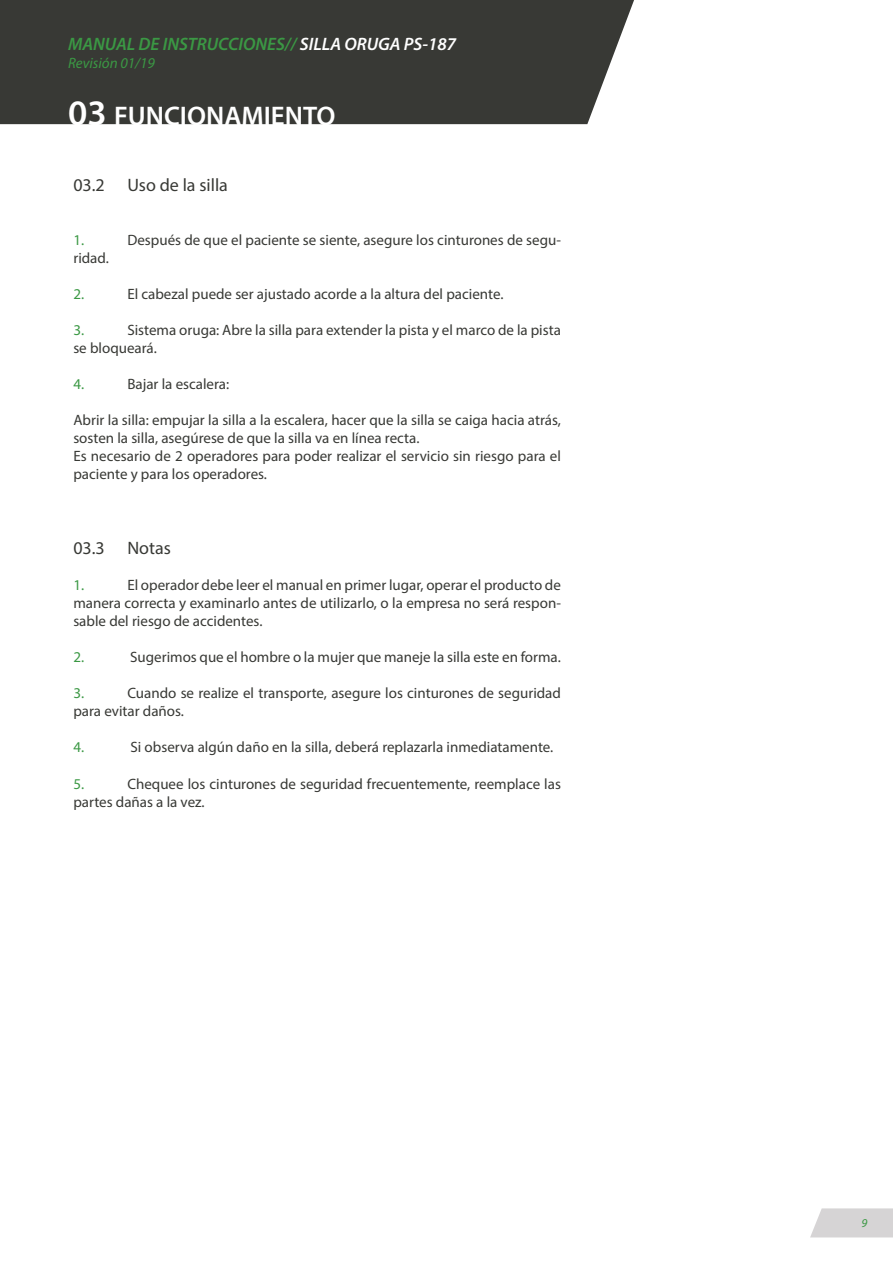
<style>
.page{position:relative;width:893px;height:1263px;background:#fff}
.page>*{position:absolute;margin:0;border:0;box-sizing:border-box;transform-origin:0 0}
.t1{font:600 27px "Myriad Pro";color:#fff}
.t2{font:italic 600 18px "Myriad Pro";color:#3b9844}
.t3{font:18px "Myriad Pro";color:#383935}
.t4{font:15px/18px "Myriad Pro";color:#383935}
.t5{font:15px "Myriad Pro";color:#3b9844}
.t6{font:italic 15px "Myriad Pro";color:#3b9844}
.t7{font:italic 12px "Myriad Pro";color:#3b9844}
.s1{color:#fff}
.s2{font-size:36px}
</style>
<div class="page">
<div style="left:0;top:0;width:634px;height:124px;background:#383935"></div>
<svg style="left:810px;top:1208px;width:83px;height:29px;background:#d9d7d8"></svg>
<p class="t2" style="left:68px;top:32px;width:390px">MANUAL DE INSTRUCCIONES// <span class="s1">SILLA ORUGA PS-187</span></p>
<p class="t6" style="left:68px;top:53px;width:88px">Revisión 01/19</p>
<p class="t1" style="left:68px;top:99px;width:269px"><span class="s2">03</span> FUNCIONAMIENTO</p>
<p class="t3" style="left:73px;top:174px;width:33px">03.2</p>
<p class="t3" style="left:127px;top:174px;width:102px">Uso de la silla</p>
<p class="t5" style="left:73px;top:231px;width:12px">1.</p>
<p class="t4" style="left:127px;top:231px;width:435px">Después de que el paciente se siente, asegure los cinturones de segu-</p>
<p class="t4" style="left:73px;top:249px;width:37px">ridad.</p>
<p class="t5" style="left:73px;top:285px;width:12px">2.</p>
<p class="t4" style="left:127px;top:285px;width:378px">El cabezal puede ser ajustado acorde a la altura del paciente.</p>
<p class="t5" style="left:73px;top:321px;width:12px">3.</p>
<p class="t4" style="left:73px;top:321px;width:489px;text-indent:54px">Sistema oruga: Abre la silla para extender la pista y el marco de la pista se bloqueará.</p>
<p class="t5" style="left:73px;top:375px;width:12px">4.</p>
<p class="t4" style="left:127px;top:375px;width:103px">Bajar la escalera:</p>
<p class="t4" style="left:73px;top:411px;width:489px">Abrir la silla: empujar la silla a la escalera, hacer que la silla se caiga hacia atrás, sosten la silla, asegúrese de que la silla va en línea recta.</p>
<p class="t4" style="left:73px;top:447px;width:489px">Es necesario de 2 operadores para poder realizar el servicio sin riesgo para el paciente y para los operadores.</p>
<p class="t3" style="left:73px;top:537px;width:33px">03.3</p>
<p class="t3" style="left:127px;top:537px;width:45px">Notas</p>
<p class="t5" style="left:73px;top:576px;width:12px">1.</p>
<p class="t4" style="left:73px;top:576px;width:489px;text-align:justify;text-indent:54px">El operador debe leer el manual en primer lugar, operar el producto de manera correcta y examinarlo antes de utilizarlo, o la empresa no será respon&shy;sable del riesgo de accidentes.</p>
<p class="t5" style="left:73px;top:648px;width:12px">2.</p>
<p class="t4" style="left:130px;top:648px;width:432px">Sugerimos que el hombre o la mujer que maneje la silla este en forma.</p>
<p class="t5" style="left:73px;top:684px;width:12px">3.</p>
<p class="t4" style="left:73px;top:684px;width:489px;text-indent:54px">Cuando se realize el transporte, asegure los cinturones de seguridad para evitar daños.</p>
<p class="t5" style="left:73px;top:738px;width:12px">4.</p>
<p class="t4" style="left:131px;top:738px;width:424px">Si observa algún daño en la silla, deberá replazarla inmediatamente.</p>
<p class="t5" style="left:73px;top:774px;width:12px">5.</p>
<p class="t4" style="left:73px;top:774px;width:489px;text-indent:54px">Chequee los cinturones de seguridad frecuentemente, reemplace las partes dañas a la vez.</p>
<p class="t7" style="left:861px;top:1216px;width:7px">9</p>
</div>
